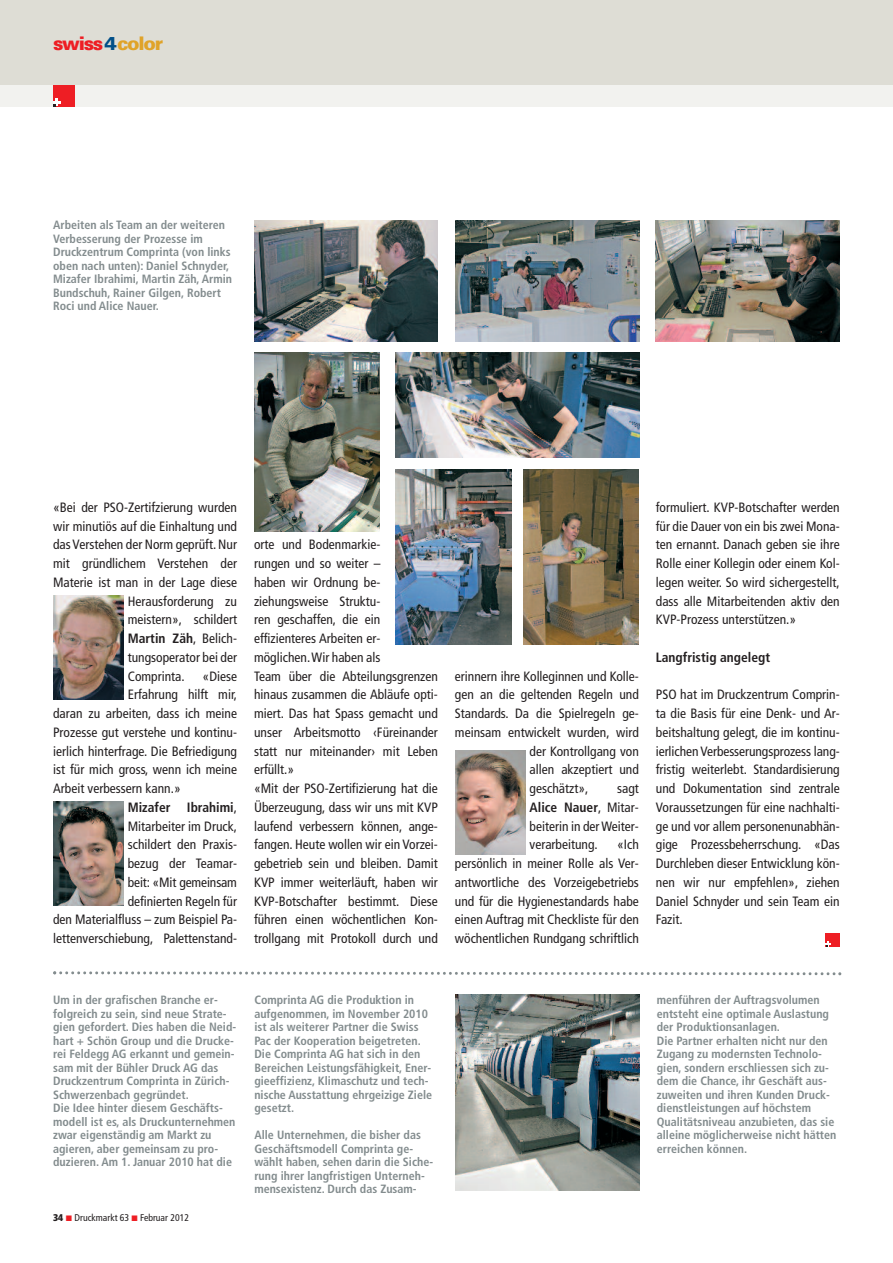
<style>
.page{position:relative;width:893px;height:1263px;background:#fff}
.page>*{position:absolute;margin:0;border:0;box-sizing:border-box;transform-origin:0 0}
.t1{font:900 18.75px "Univers";letter-spacing:-.065em;color:#ee1e24}
.t2{font:condensed 13.5px/18.8px "Frutiger";color:#231f20;text-align:justify}
.t3{font:700 condensed 13.5px "Frutiger";color:#231f20}
.t4{font:700 condensed 12px/13.5px "Frutiger";color:#838c8e}
.t5{font:condensed 9.75px "Frutiger";color:#231f20}
.s1{color:#014f88}
.s2{color:#e0a329}
.s3{font-weight:400}
.s4{font-weight:700}
.s5{font-weight:900}
</style>
<div class="page">
<img style="left:523px;top:470px;width:116px;height:174px">
<img style="left:254px;top:220px;width:184px;height:121px">
<div style="left:826px;top:933px;width:14px;height:13px;background:#ee1e24"></div>
<svg style="left:826px;top:941px;width:5px;height:6px"></svg>
<img style="left:254px;top:353px;width:125px;height:179px">
<img style="left:395px;top:353px;width:244px;height:104px">
<img style="left:656px;top:220px;width:184px;height:121px">
<img style="left:455px;top:220px;width:184px;height:121px">
<img style="left:395px;top:470px;width:116px;height:175px">
<div style="left:0;top:0;width:893px;height:85px;background:#deddd5"></div>
<div style="left:0;top:85px;width:893px;height:21px;background:#f2f2ef"></div>
<div style="left:53px;top:85px;width:21px;height:21px;background:#ee1e24"></div>
<svg style="left:53px;top:98px;width:8px;height:8px"></svg>
<img style="left:53px;top:595px;width:70px;height:104px">
<img style="left:53px;top:801px;width:70px;height:105px">
<img style="left:455px;top:750px;width:70px;height:104px">
<svg style="left:53px;top:971px;width:788px;height:5px"></svg>
<img style="left:455px;top:994px;width:184px;height:197px">
<h1 class="t1" style="left:53px;top:36px;width:111px">swiss<span class="s1">4</span><span class="s2">color</span></h1>
<p class="t4" style="left:53px;top:219px;width:180px">Arbeiten als Team an der weiteren<br>Verbesserung der Prozesse im<br>Druckzentrum Comprinta (von links oben nach unten): Daniel Schnyder,<br>Mizafer Ibrahimi, Martin Zäh, Armin<br>Bundschuh, Rainer Gilgen, Robert<br>Roci und Alice Nauer.</p>
<p class="t2" style="left:53px;top:499px;width:185px">«Bei der PSO-Zertifzierung wurden</p>
<p class="t2" style="left:53px;top:518px;width:185px">wir minutiös auf die Einhaltung und</p>
<p class="t2" style="left:53px;top:536px;width:185px">dasVerstehen der Norm geprüft.Nur</p>
<p class="t2" style="left:53px;top:555px;width:185px">mit gründlichem Verstehen der</p>
<p class="t2" style="left:53px;top:574px;width:185px">Materie ist man in der Lage diese</p>
<p class="t2" style="left:128px;top:593px;width:111px">Herausforderung zu</p>
<p class="t2" style="left:128px;top:611px;width:111px">meistern», schildert</p>
<p class="t3" style="left:128px;top:633px;width:111px">Martin Zäh<span class="s3">, Belich-</span></p>
<p class="t2" style="left:128px;top:649px;width:111px">tungsoperator bei der</p>
<p class="t2" style="left:128px;top:668px;width:58px">Comprinta.</p>
<p class="t2" style="left:203px;top:668px;width:36px">«Diese</p>
<p class="t2" style="left:128px;top:686px;width:111px">Erfahrung hilft mir,</p>
<p class="t2" style="left:53px;top:705px;width:185px">daran zu arbeiten, dass ich meine</p>
<p class="t2" style="left:53px;top:724px;width:185px">Prozesse gut verstehe und kontinu-</p>
<p class="t2" style="left:53px;top:743px;width:185px">ierlich hinterfrage. Die Befriedigung</p>
<p class="t2" style="left:53px;top:761px;width:185px">ist für mich gross, wenn ich meine</p>
<p class="t2" style="left:53px;top:780px;width:129px">Arbeit verbessern kann.»</p>
<p class="t3" style="left:128px;top:802px;width:111px">Mizafer Ibrahimi<span class="s3">,</span></p>
<p class="t2" style="left:128px;top:818px;width:111px">Mitarbeiter im Druck,</p>
<p class="t2" style="left:128px;top:836px;width:111px">schildert den Praxis-</p>
<p class="t2" style="left:128px;top:855px;width:111px">bezug der Teamar-</p>
<p class="t2" style="left:128px;top:874px;width:111px">beit: «Mit gemeinsam</p>
<p class="t2" style="left:128px;top:893px;width:111px">definierten Regeln für</p>
<p class="t2" style="left:53px;top:911px;width:185px">den Materialfluss – zum Beispiel Pa-</p>
<p class="t2" style="left:53px;top:930px;width:185px">lettenverschiebung, Palettenstand-</p>
<p class="t2" style="left:254px;top:536px;width:185px;text-align:left">orte und Bodenmarkie-<br>rungen und so weiter –<br>haben wir Ordnung be&shy;ziehungsweise Struktu-<br>ren geschaffen, die ein effizienteres Arbeiten er&shy;möglichen.Wir haben als<br>Team über die Abteilungsgrenzen hinaus zusammen die Abläufe opti&shy;miert. Das hat Spass gemacht und unser Arbeitsmotto ‹Füreinander statt nur miteinander› mit Leben erfüllt.»<br>«Mit der PSO-Zertifizierung hat die<br>Überzeugung, dass wir uns mit KVP laufend verbessern können, ange&shy;fangen. Heute wollen wir ein Vorzei&shy;gebetrieb sein und bleiben. Damit<br>KVP immer weiterläuft, haben wir<br>KVP-Botschafter bestimmt. Diese führen einen wöchentlichen Kon&shy;trollgang mit Protokoll durch und</p>
<p class="t2" style="left:455px;top:668px;width:185px">erinnern ihre Kolleginnen und Kolle-</p>
<p class="t2" style="left:455px;top:686px;width:185px">gen an die geltenden Regeln und</p>
<p class="t2" style="left:455px;top:705px;width:185px">Standards. Da die Spielregeln ge-</p>
<p class="t2" style="left:455px;top:724px;width:185px">meinsam entwickelt wurden, wird</p>
<p class="t2" style="left:530px;top:743px;width:111px">der Kontrollgang von</p>
<p class="t2" style="left:530px;top:761px;width:111px">allen akzeptiert und</p>
<p class="t2" style="left:530px;top:780px;width:60px">geschätzt»,</p>
<p class="t2" style="left:530px;top:780px;width:111px;text-indent:88px">sagt <span class="s4">Alice Nauer</span>, Mitar&shy;beiterin in derWeiter&shy;verarbeitung.</p>
<p class="t2" style="left:455px;top:836px;width:185px;text-indent:162px">«Ich persönlich in meiner Rolle als Ver&shy;antwortliche des Vorzeigebetriebs und für die Hygienestandards habe einen Auftrag mit Checkliste für den wöchentlichen Rundgang schriftlich</p>
<p class="t2" style="left:656px;top:499px;width:185px">formuliert. KVP-Botschafter werden für die Dauer von ein bis zwei Mona&shy;ten ernannt. Danach geben sie ihre Rolle einer Kollegin oder einem Kol&shy;legen weiter. So wird sichergestellt, dass alle Mitarbeitenden aktiv den KVP-Prozess unterstützen.»</p>
<p class="t3" style="left:656px;top:652px;width:116px">Langfristig angelegt</p>
<p class="t2" style="left:656px;top:686px;width:185px">PSO hat im Druckzentrum Comprin&shy;ta die Basis für eine Denk- und Ar&shy;beitshaltung gelegt, die im kontinu&shy;ierlichen Verbesserungsprozess lang&shy;fristig weiterlebt. Standardisierung und Dokumentation sind zentrale Voraussetzungen für eine nachhalti&shy;ge und vor allem personenunabhän&shy;gige Prozessbeherrschung. «Das Durchleben dieser Entwicklung kön&shy;nen wir nur empfehlen», ziehen Daniel Schnyder und sein Team ein Fazit.</p>
<p class="t4" style="left:53px;top:994px;width:185px">Um in der grafischen Branche er&shy;folgreich zu sein, sind neue Strate&shy;gien gefordert. Dies haben die Neid&shy;hart + Schön Group und die Drucke&shy;rei Feldegg AG erkannt und gemein&shy;sam mit der Bühler Druck AG das Druckzentrum Comprinta in Zürich-Schwerzenbach gegründet.<br>Die Idee hinter diesem Geschäfts&shy;modell ist es, als Druckunternehmen zwar eigenständig am Markt zu agieren, aber gemeinsam zu pro&shy;duzieren. Am 1. Januar 2010 hat die</p>
<p class="t4" style="left:254px;top:994px;width:179px">Comprinta AG die Produktion in aufgenommen, im November 2010 ist als weiterer Partner die Swiss<br>Pac der Kooperation beigetreten.<br>Die Comprinta AG hat sich in den<br>Bereichen Leistungsfähigkeit, Ener&shy;gieeffizienz, Klimaschutz und tech&shy;nische Ausstattung ehrgeizige Ziele gesetzt.</p>
<p class="t4" style="left:254px;top:1129px;width:180px">Alle Unternehmen, die bisher das Geschäftsmodell Comprinta ge&shy;wählt haben, sehen darin die Siche&shy;rung ihrer langfristigen Unterneh&shy;mensexistenz. Durch das Zusam-</p>
<p class="t5" style="left:53px;top:1214px;width:137px"><span class="s5">34</span> Druckmarkt 63 Februar 2012</p>
<p class="t4" style="left:657px;top:994px;width:181px">menführen der Auftragsvolumen entsteht eine optimale Auslastung der Produktionsanlagen.<br>Die Partner erhalten nicht nur den<br>Zugang zu modernsten Technolo&shy;gien, sondern erschliessen sich zu&shy;dem die Chance, ihr Geschäft aus&shy;zuweiten und ihren Kunden Druck&shy;dienstleistungen auf höchstem<br>Qualitätsniveau anzubieten, das sie alleine möglicherweise nicht hätten erreichen können.</p>
</div>
